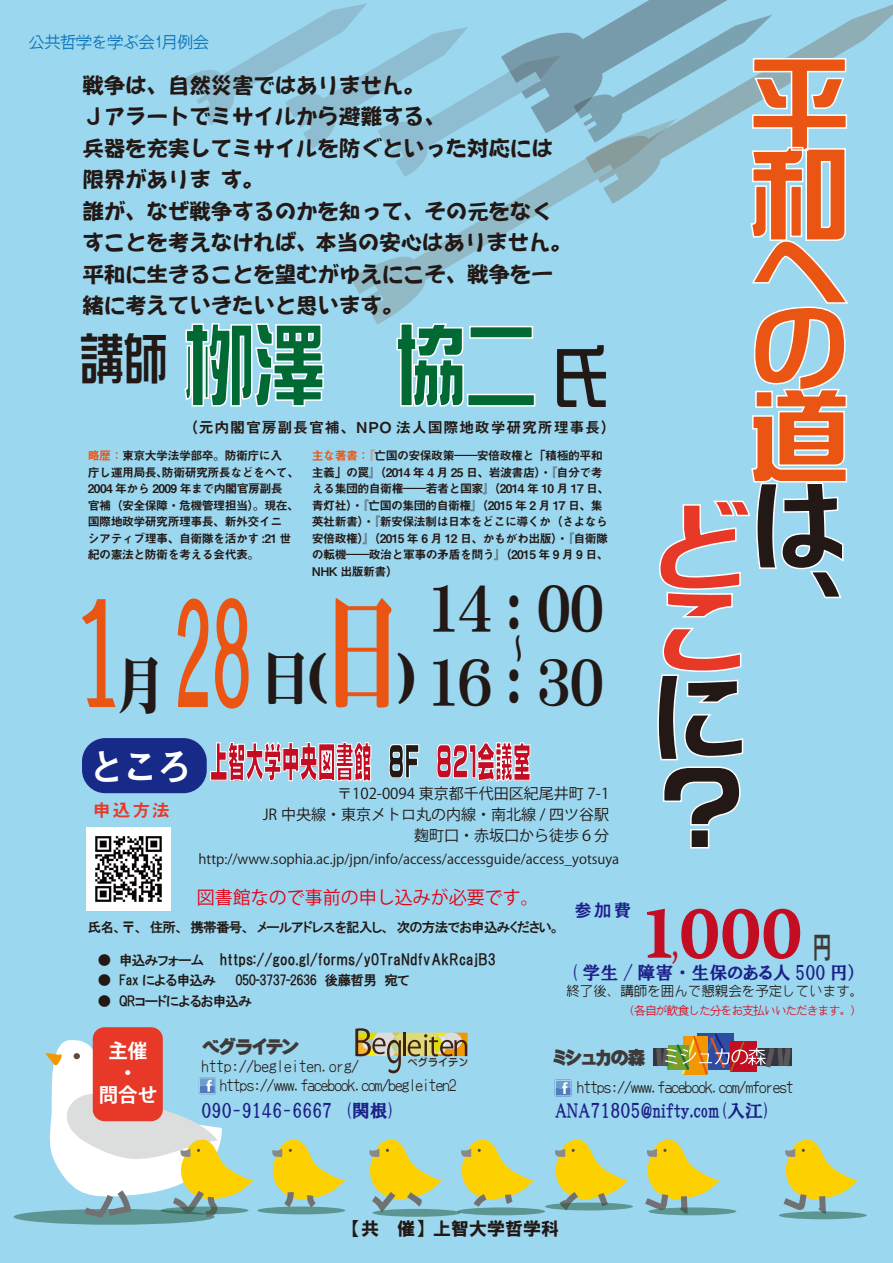
<style>
.page{position:relative;width:893px;height:1263px;background:#9bd7ef}
.page>*{position:absolute;margin:0;border:0;box-sizing:border-box;transform-origin:0 0}
.t1{font:700 105.45px "Constantia";color:#c30d23;scale:.7 1}
.t2{font:97.5px/90px "Singeitai EGP4 Ultra SJIS";color:#ea5514}
.t3{font:97.5px/85.7px "Singeitai EGP4 Ultra SJIS";color:#221815}
.t4{font:97.5px/79.7px "Singeitai EGP4 Ultra SJIS";color:#e83828}
.t5{font:86.4px "Singeitai EGP4 Ultra SJIS";color:#006934;scale:.82 1}
.t6{font:66.15px "Singeitai EGP4 Extra SJIS";color:#221815;scale:.82 1}
.t7{font:59.4px/74.1px "Mingti EGP4 Ultra SJIS";letter-spacing:-.05em;color:#221815;scale:.75 1}
.t8{font:59.4px "Mingti EGP4 Ultra SJIS";letter-spacing:-.05em;color:#221815;scale:.82 1}
.t9{font:40.05px "Heiti EGP4 Super Bold SJIS";color:#c30d23;scale:.45 1}
.t10{font:700 38.85px "Constantia";color:#c30d23;scale:.7 1}
.t11{font:700 29.4px "Koz Go Pr 6 N";color:#3e3a39;scale:.61 1}
.t12{font:28.5px "Mingti EGP4 Ultra SJIS";color:#221815;scale:.75 1}
.t13{font:22.5px/31.5px "Yuyu Gothictai EG4 Extra SJIS";letter-spacing:-.05em;color:#221815}
.t14{font:700 19.5px/22.2px "Koz Go Pr 6 N";color:#fff;text-align:center}
.t15{font:18px "HGP Soei Presence EB";color:#1d2088}
.t16{font:18px "Koz Go Pr 6 N";color:#e60012}
.t17{font:18px "HGS Soei Kakugothic UB";color:#221815}
.t18{font:18px "Heiti EGP4 Super Bold SJIS";letter-spacing:-.085em;color:#3e3a39}
.t19{font:18px "Midashi Go Pr 6 N MB31";color:#e83828}
.t20{font:18px "Midashi Go Pr 6 N MB31";color:#1d2088}
.t21{font:16.5px "Heiti EG4 Medium SJIS";letter-spacing:-.05em;color:#036eb8}
.t22{font:500 15px "ARAD Gothic JP";letter-spacing:-.05em;color:#221815}
.t23{font:15px/21px "Koz Go Pr 6 N";color:#221815;text-align:right}
.t24{font:15px "HGP Gothic E";color:#221815}
.t25{font:15px "Midashi Go Pr 6 N MB31";letter-spacing:.05em;color:#221815}
.t26{font:500 15px "ARAD Gothic JP";color:#221815}
.t27{font:13.5px/21.1px "HGP Gothic E";letter-spacing:-.05em;color:#221815}
.t28{font:13.5px "Koz Go Pr 6 N";color:#221815}
.t29{font:500 13.5px "ARAD Gothic JP";color:#221815}
.t30{font:12px/16.5px "Midashi Go Pr 6 N MB31";letter-spacing:-.05em;color:#221815}
.t31{font:12px "Heiti EG4 Medium SJIS";letter-spacing:-.1em;color:#e60012}
.t32{font:9.75px "Yenti EG Extra SJIS";letter-spacing:.05em;color:#41210f}
.s1{color:#ea5514}
.s2{font-family:"HGS Soei Presence EB";font-size:131.4px;color:#ea5514}
.s3{font-size:126.6px;color:#ea5514}
.s4{color:#221815}
.s5{font-size:13.5px}
</style>
<div class="page">
<svg style="left:14px;top:1209px;width:201px;height:16px"></svg>
<svg style="left:350px;top:166px;width:223px;height:159px"></svg>
<svg style="left:184px;top:3px;width:377px;height:174px"></svg>
<svg style="left:501px;top:0;width:392px;height:133px"></svg>
<svg style="left:573px;top:15px;width:277px;height:834px"></svg>
<svg style="left:184px;top:323px;width:140px;height:84px"></svg>
<svg style="left:396px;top:322px;width:140px;height:85px"></svg>
<img style="left:87px;top:827px;width:83px;height:83px">
<svg style="left:369px;top:1139px;width:73px;height:78px"></svg>
<svg style="left:461px;top:1139px;width:73px;height:68px"></svg>
<svg style="left:554px;top:1139px;width:74px;height:72px"></svg>
<svg style="left:645px;top:1139px;width:75px;height:77px"></svg>
<svg style="left:271px;top:1139px;width:74px;height:75px"></svg>
<div style="left:93px;top:1027px;width:70px;height:94px;background:#e83828;border-radius:12px"></div>
<svg style="left:555px;top:1079px;width:17px;height:17px"></svg>
<svg style="left:555px;top:1080px;width:16px;height:16px"></svg>
<svg style="left:355px;top:1028px;width:113px;height:45px"></svg>
<svg style="left:654px;top:1033px;width:138px;height:42px"></svg>
<svg style="left:46px;top:1040px;width:207px;height:182px"></svg>
<svg style="left:780px;top:1139px;width:78px;height:80px"></svg>
<div style="left:82px;top:738px;width:125px;height:55px;background:#172a88;border-radius:23px"></div>
<svg style="left:210px;top:741px;width:162px;height:41px"></svg>
<svg style="left:388px;top:744px;width:32px;height:35px"></svg>
<svg style="left:436px;top:742px;width:95px;height:40px"></svg>
<svg style="left:160px;top:1206px;width:88px;height:8px"></svg>
<svg style="left:257px;top:1206px;width:88px;height:8px"></svg>
<svg style="left:372px;top:1209px;width:89px;height:8px"></svg>
<svg style="left:457px;top:1207px;width:88px;height:8px"></svg>
<svg style="left:545px;top:1202px;width:88px;height:8px"></svg>
<svg style="left:648px;top:1207px;width:88px;height:8px"></svg>
<svg style="left:779px;top:1211px;width:88px;height:8px"></svg>
<h3 class="t21" style="left:29px;top:33px;width:182px">公共哲学を学ぶ会1月例会</h3>
<h3 class="t13" style="left:82px;top:69px;width:492px">戦争は、自然災害ではありません。<br>Ｊアラートでミサイルから避難する、<br>兵器を充実してミサイルを防ぐといった対応には限界がありま す。<br>誰が、なぜ戦争するのかを知って、その元をなくすことを考えなければ、本当の安心はありません。平和に生きることを望むがゆえにこそ、戦争を一緒に考えていきたいと思います。</h3>
<h3 class="t5" style="left:80px;top:322px;width:558px"><sup>講師</sup>栁澤　協二</h3>
<p class="t25" style="left:183px;top:415px;width:434px">（元内閣官房副長官補、NPO 法人国際地政学研究所理事長）</p>
<p class="t30" style="left:88px;top:447px;width:213px"><span class="s1">略歴：</span>東京大学法学部卒。防衛庁に入<br>庁し運用局長、防衛研究所長などをへて、<br>2004 年から 2009 年まで内閣官房副長<br>官補（安全保障・危機管理担当）。現在、国際地政学研究所理事長、新外交イニ<br>シアティブ理事、自衛隊を活かす :21 世紀の憲法と防衛を考える会代表。</p>
<h3 class="t6" style="left:553px;top:344px;width:67px">氏</h3>
<p class="t30" style="left:312px;top:447px;width:299px"><span class="s1">主な著書：『</span>亡国の安保政策――安倍政権と「積極的平和主義」の罠』（2014 年 4 月 25 日、岩波書店）・『自分で考える集団的自衛権――若者と国家』（2014 年 10 月 17 日、青灯社）・『亡国の集団的自衛権』（2015 年 2 月 17 日、集英社新書）・『新安保法制は日本をどこに導くか（さよなら安倍政権）』（2015 年 6 月 12 日、かもがわ出版）・『自衛隊の転機――政治と軍事の矛盾を問う』（2015 年 9 月 9 日、<br>NHK 出版新書）</p>
<h3 class="t8" style="left:63px;top:648px;width:445px"><span class="s2">１</span>月<span class="s2">28</span> 日 <span class="s3">日</span>（ ）</h3>
<h3 class="t7" style="left:429px;top:572px;width:236px">14 ： 00<br>16 ： 30</h3>
<h3 class="t12" style="left:508px;top:634px;width:19px">～</h3>
<h3 class="t9" style="left:88px;top:742px;width:986px"><sub>ところ</sub>上智大学中央図書館 <span class="s4">8F</span> ８２１会議室</h3>
<p class="t23" style="left:263px;top:783px;width:348px">〒102-0094 東京都千代田区紀尾井町 7-1<br>JR 中央線・東京メトロ丸の内線・南北線 / 四ツ谷駅麹町口・赤坂口から徒歩６分</p>
<h3 class="t19" style="left:93px;top:796px;width:79px">申込方法</h3>
<p class="t28" style="left:199px;top:851px;width:422px">http://www.sophia.ac.jp/jpn/info/access/accessguide/access_yotsuya</p>
<h2 class="t2" style="left:750px;top:59px;width:98px">平和</h2>
<h2 class="t2" style="left:750px;top:231px;width:99px;line-height:76.3px">への</h2>
<h2 class="t2" style="left:750px;top:391px;width:98px">道</h2>
<h2 class="t3" style="left:750px;top:483px;width:94px">は、</h2>
<h2 class="t4" style="left:652px;top:509px;width:99px">どこ</h2>
<h2 class="t3" style="left:652px;top:672px;width:92px;line-height:91.8px">に？</h2>
<h3 class="t16" style="left:197px;top:888px;width:343px">図書館なので事前の申し込みが必要です。</h3>
<p class="t27" style="left:88px;top:916px;width:474px">氏名、〒、住所、携帯番号、メールアドレスを記入し、次の方法でお申込みください。</p>
<p class="t24" style="left:98px;top:952px;width:399px"><span class="s5">●　申込みフォーム　　</span>https://goo.gl/forms/y0TraNdfvAkRcajB3</p>
<p class="t27" style="left:98px;top:969px;width:313px">●　Fax による申込み 　　050-3737-2636　後藤哲男　宛て●　QRコードによるお申込み　</p>
<h3 class="t20" style="left:574px;top:896px;width:59px">参加費</h3>
<h1 class="t1" style="left:646px;top:849px;width:226px">1000</h1>
<h3 class="t11" style="left:813px;top:930px;width:31px">円</h3>
<h3 class="t10" style="left:671px;top:917px;width:13px">,</h3>
<h3 class="t15" style="left:571px;top:964px;width:288px">( 学生 / 障害・生保のある人 500 円）</h3>
<p class="t29" style="left:566px;top:984px;width:298px">終了後、講師を囲んで懇親会を予定しています。</p>
<p class="t31" style="left:629px;top:1004px;width:234px">(各自が飲食した分をお支払いいただきます。）</p>
<h3 class="t14" style="left:99px;top:1040px;width:60px">主催・<br>問合せ</h3>
<h3 class="t18" style="left:202px;top:1037px;width:100px">ベグライテン</h3>
<p class="t32" style="left:408px;top:1057px;width:62px">ベグライテン</p>
<h3 class="t18" style="left:552px;top:1048px;width:95px">ミシュカの森</h3>
<p class="t22" style="left:577px;top:1080px;width:218px">https://www.facebook.com/mforest</p>
<p class="t26" style="left:202px;top:1058px;width:159px">http://begleiten.org/</p>
<p class="t22" style="left:220px;top:1077px;width:238px">https://www.facebook.com/begleiten2</p>
<h3 class="t15" style="left:202px;top:1101px;width:207px">090-9146-6667 (関根)　</h3>
<h3 class="t15" style="left:555px;top:1101px;width:217px">ANA71805@nifty.com(入江)</h3>
<h3 class="t17" style="left:343px;top:1219px;width:217px">【共　催】上智大学哲学科</h3>
</div>
